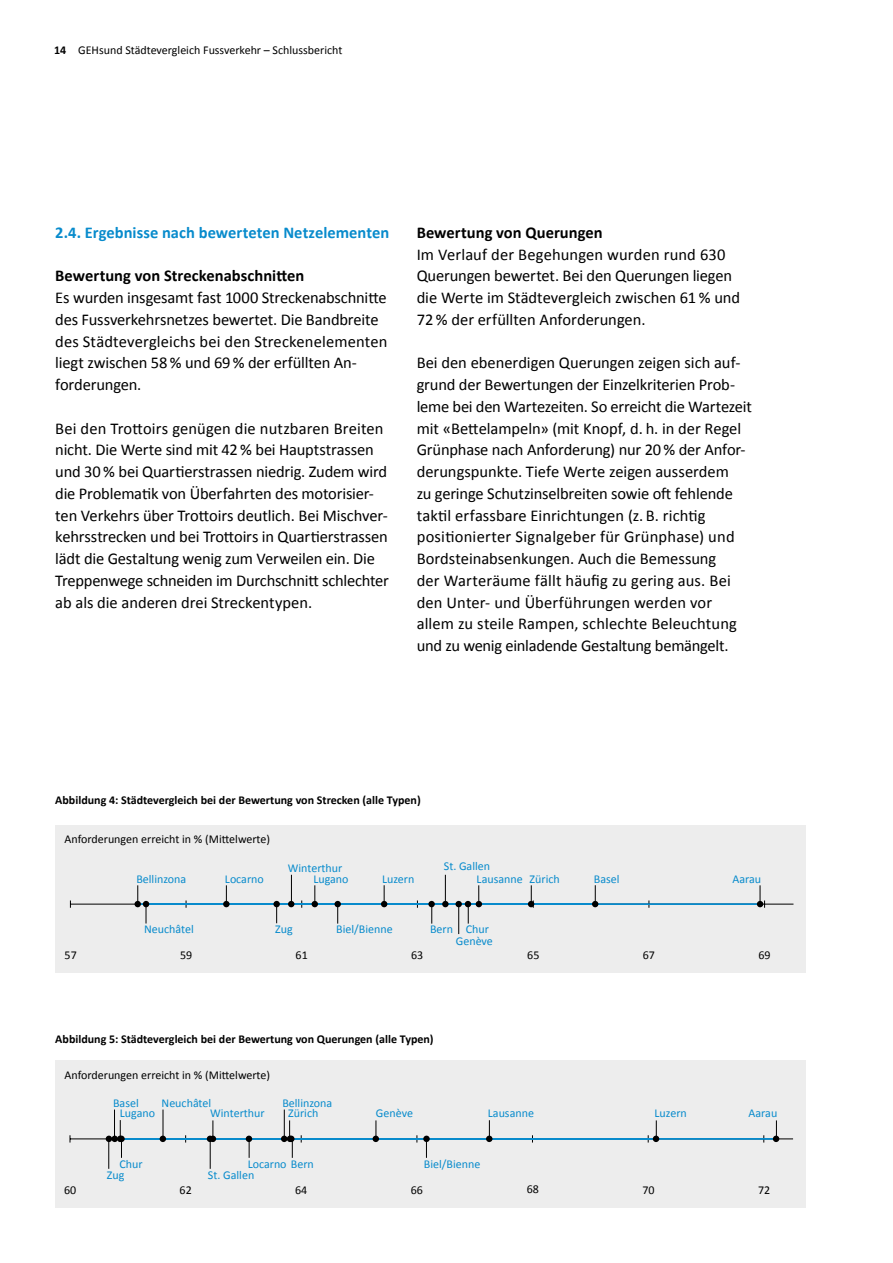
<style>
.page{position:relative;width:893px;height:1263px;background:#fff}
.page>*{position:absolute;margin:0;border:0;box-sizing:border-box;transform-origin:0 0}
.t1{font:16.5px/21.8px "Calibri";letter-spacing:-.005em;color:#000}
.t2{font:700 16.5px "Calibri";color:#000}
.t3{font:700 16.5px "Calibri";color:#088bcc}
.t4{font:12px/10.8px "Calibri";color:#088bcc}
.t5{font:12px "Calibri";color:#000}
.t6{font:700 12px "Calibri";color:#000}
.s1{font-weight:700}
</style>
<div class="page">
<div style="left:55px;top:825px;width:751px;height:148px;background:#ededed"></div>
<div style="left:55px;top:1060px;width:751px;height:147px;background:#ededed"></div>
<hr style="left:70px;top:904px;width:723px;height:1px;background:#000">
<hr style="left:138px;top:904px;width:622px;height:1px;background:#088bcc">
<div style="left:455px;top:901px;width:7px;height:6px;background:#000;border-radius:50%"></div>
<div style="left:428px;top:901px;width:7px;height:6px;background:#000;border-radius:50%"></div>
<div style="left:442px;top:901px;width:7px;height:6px;background:#000;border-radius:50%"></div>
<div style="left:334px;top:901px;width:7px;height:6px;background:#000;border-radius:50%"></div>
<div style="left:273px;top:901px;width:7px;height:6px;background:#000;border-radius:50%"></div>
<div style="left:223px;top:901px;width:7px;height:6px;background:#000;border-radius:50%"></div>
<hr style="left:114px;top:1109px;width:1px;height:30px;background:#000">
<hr style="left:163px;top:1109px;width:1px;height:30px;background:#000">
<svg style="left:120px;top:1120px;width:2px;height:38px"></svg>
<svg style="left:249px;top:1142px;width:1px;height:16px"></svg>
<hr style="left:284px;top:1109px;width:1px;height:30px;background:#000">
<svg style="left:289px;top:1120px;width:4px;height:38px"></svg>
<svg style="left:376px;top:1120px;width:1px;height:15px"></svg>
<svg style="left:426px;top:1142px;width:1px;height:16px"></svg>
<svg style="left:489px;top:1120px;width:1px;height:15px"></svg>
<svg style="left:656px;top:1120px;width:1px;height:15px"></svg>
<svg style="left:776px;top:1120px;width:1px;height:15px"></svg>
<svg style="left:288px;top:875px;width:6px;height:32px"></svg>
<svg style="left:135px;top:885px;width:14px;height:38px"></svg>
<hr style="left:108px;top:1139px;width:1px;height:30px;background:#000">
<svg style="left:226px;top:885px;width:1px;height:16px"></svg>
<hr style="left:210px;top:1139px;width:1px;height:30px;background:#000">
<svg style="left:213px;top:1120px;width:1px;height:15px"></svg>
<svg style="left:337px;top:907px;width:1px;height:16px"></svg>
<svg style="left:276px;top:907px;width:1px;height:16px"></svg>
<svg style="left:312px;top:885px;width:6px;height:22px"></svg>
<svg style="left:381px;top:885px;width:6px;height:22px"></svg>
<svg style="left:431px;top:907px;width:1px;height:16px"></svg>
<svg style="left:445px;top:875px;width:1px;height:26px"></svg>
<svg style="left:528px;top:885px;width:6px;height:23px"></svg>
<svg style="left:592px;top:885px;width:6px;height:22px"></svg>
<svg style="left:757px;top:885px;width:8px;height:23px"></svg>
<svg style="left:465px;top:885px;width:17px;height:38px"></svg>
<hr style="left:458px;top:904px;width:1px;height:30px;background:#000">
<hr style="left:70px;top:1138px;width:723px;height:1px;background:#000">
<hr style="left:109px;top:1138px;width:667px;height:1px;background:#088bcc">
<div style="left:287px;top:1135px;width:6px;height:7px;background:#080808;border-radius:50%"></div>
<div style="left:373px;top:1135px;width:6px;height:7px;background:#000;border-radius:50%"></div>
<div style="left:111px;top:1135px;width:7px;height:7px;background:#000;border-radius:50%"></div>
<div style="left:486px;top:1135px;width:6px;height:7px;background:#000;border-radius:50%"></div>
<div style="left:288px;top:1135px;width:6px;height:7px;background:#000;border-radius:50%"></div>
<div style="left:210px;top:1135px;width:6px;height:7px;background:#000;border-radius:50%"></div>
<div style="left:207px;top:1135px;width:6px;height:7px;background:#000;border-radius:50%"></div>
<div style="left:423px;top:1135px;width:7px;height:7px;background:#000;border-radius:50%"></div>
<div style="left:118px;top:1135px;width:7px;height:7px;background:#000;border-radius:50%"></div>
<div style="left:160px;top:1135px;width:6px;height:7px;background:#000;border-radius:50%"></div>
<div style="left:106px;top:1135px;width:6px;height:7px;background:#000;border-radius:50%"></div>
<div style="left:281px;top:1135px;width:6px;height:7px;background:#000;border-radius:50%"></div>
<div style="left:246px;top:1135px;width:6px;height:7px;background:#000;border-radius:50%"></div>
<div style="left:653px;top:1135px;width:6px;height:7px;background:#000;border-radius:50%"></div>
<div style="left:773px;top:1135px;width:6px;height:7px;background:#000;border-radius:50%"></div>
<p class="t5" style="left:54px;top:42px;width:290px"><span class="s1">14</span> GEHsund Städtevergleich Fussverkehr – Schlussbericht</p>
<p class="t3" style="left:55px;top:222px;width:335px">2.4. Ergebnisse nach bewerteten Netzelementen</p>
<p class="t2" style="left:55px;top:265px;width:251px">Bewertung von Streckenabschnitten</p>
<p class="t1" style="left:55px;top:287px;width:334px">Es wurden insgesamt fast 1000 Streckenabschnitte des Fussverkehrsnetzes bewertet. Die Bandbreite des Städtevergleichs bei den Streckenelementen liegt zwischen 58 % und 69 % der erfüllten An&shy;forderungen.</p>
<p class="t1" style="left:55px;top:417px;width:335px">Bei den Trottoirs genügen die nutzbaren Breiten nicht. Die Werte sind mit 42 % bei Hauptstrassen und 30 % bei Quartierstrassen niedrig. Zudem wird die Problematik von Überfahrten des motorisier&shy;ten Verkehrs über Trottoirs deutlich. Bei Mischver&shy;kehrsstrecken und bei Trottoirs in Quartierstrassen lädt die Gestaltung wenig zum Verweilen ein. Die Treppenwege schneiden im Durchschnitt schlechter ab als die anderen drei Streckentypen.</p>
<p class="t2" style="left:417px;top:222px;width:187px">Bewertung von Querungen</p>
<p class="t1" style="left:417px;top:243px;width:325px">Im Verlauf der Begehungen wurden rund 630<br>Querungen bewertet. Bei den Querungen liegen die Werte im Städtevergleich zwischen 61 % und 72 % der erfüllten Anforderungen.</p>
<p class="t1" style="left:417px;top:352px;width:337px">Bei den ebenerdigen Querungen zeigen sich auf&shy;grund der Bewertungen der Einzelkriterien Prob&shy;leme bei den Wartezeiten. So erreicht die Wartezeit mit «Bettelampeln» (mit Knopf, d. h. in der Regel Grünphase nach Anforderung) nur 20 % der Anfor&shy;derungspunkte. Tiefe Werte zeigen ausserdem<br>zu geringe Schutzinselbreiten sowie oft fehlende taktil erfassbare Einrichtungen (z. B. richtig positionierter Signalgeber für Grünphase) und Bordsteinabsenkungen. Auch die Bemessung<br>der Warteräume fällt häufig zu gering aus. Bei den Unter- und Überführungen werden vor allem zu steile Rampen, schlechte Beleuchtung und zu wenig einladende Gestaltung bemängelt.</p>
<p class="t6" style="left:55px;top:792px;width:367px">Abbildung 4: Städtevergleich bei der Bewertung von Strecken (alle Typen)</p>
<p class="t5" style="left:65px;top:831px;width:207px">Anforderungen erreicht in % (Mittelwerte)</p>
<p class="t4" style="left:136px;top:873px;width:51px">Bellinzona</p>
<p class="t4" style="left:225px;top:873px;width:40px">Locarno</p>
<p class="t4" style="left:288px;top:862px;width:56px">Winterthur</p>
<p class="t4" style="left:313px;top:873px;width:37px">Lugano</p>
<p class="t4" style="left:382px;top:873px;width:34px">Luzern</p>
<p class="t4" style="left:444px;top:861px;width:48px">St. Gallen</p>
<p class="t4" style="left:530px;top:873px;width:32px">Zürich</p>
<p class="t4" style="left:594px;top:873px;width:27px">Basel</p>
<p class="t4" style="left:732px;top:873px;width:30px">Aarau</p>
<p class="t4" style="left:477px;top:873px;width:48px">Lausanne</p>
<p class="t5" style="left:65px;top:947px;width:14px">57</p>
<p class="t4" style="left:144px;top:924px;width:51px">Neuchâtel</p>
<p class="t5" style="left:180px;top:947px;width:14px">59</p>
<p class="t4" style="left:275px;top:924px;width:19px">Zug</p>
<p class="t4" style="left:336px;top:924px;width:58px">Biel/Bienne</p>
<p class="t5" style="left:296px;top:947px;width:14px">61</p>
<p class="t5" style="left:411px;top:947px;width:14px">63</p>
<p class="t4" style="left:430px;top:924px;width:24px">Bern</p>
<p class="t4" style="left:466px;top:924px;width:25px">Chur</p>
<p class="t4" style="left:456px;top:935px;width:39px">Genève</p>
<p class="t5" style="left:527px;top:947px;width:14px">65</p>
<p class="t5" style="left:643px;top:947px;width:14px">67</p>
<p class="t5" style="left:758px;top:947px;width:14px">69</p>
<p class="t6" style="left:55px;top:1031px;width:380px">Abbildung 5: Städtevergleich bei der Bewertung von Querungen (alle Typen)</p>
<p class="t5" style="left:65px;top:1067px;width:207px">Anforderungen erreicht in % (Mittelwerte)</p>
<p class="t5" style="left:64px;top:1182px;width:14px">60</p>
<p class="t4" style="left:120px;top:1097px;width:37px;text-indent:-7px">Basel<br>Lugano</p>
<p class="t4" style="left:210px;top:1097px;width:56px;text-indent:-49px">Neuchâtel<br>Winterthur</p>
<p class="t4" style="left:288px;top:1097px;width:46px;text-indent:-6px">Bellinzona<br>Zürich</p>
<p class="t4" style="left:376px;top:1108px;width:39px">Genève</p>
<p class="t4" style="left:488px;top:1108px;width:48px">Lausanne</p>
<p class="t4" style="left:655px;top:1108px;width:34px">Luzern</p>
<p class="t4" style="left:749px;top:1108px;width:30px">Aarau</p>
<p class="t4" style="left:424px;top:1159px;width:58px">Biel/Bienne</p>
<p class="t4" style="left:119px;top:1159px;width:25px">Chur</p>
<p class="t4" style="left:248px;top:1159px;width:68px">Locarno Bern</p>
<p class="t4" style="left:208px;top:1170px;width:48px">St. Gallen</p>
<p class="t4" style="left:107px;top:1170px;width:19px">Zug</p>
<p class="t5" style="left:180px;top:1182px;width:14px">62</p>
<p class="t5" style="left:295px;top:1182px;width:14px">64</p>
<p class="t5" style="left:411px;top:1182px;width:14px">66</p>
<p class="t5" style="left:527px;top:1182px;width:14px">68</p>
<p class="t5" style="left:642px;top:1182px;width:14px">70</p>
<p class="t5" style="left:758px;top:1182px;width:14px">72</p>
</div>
